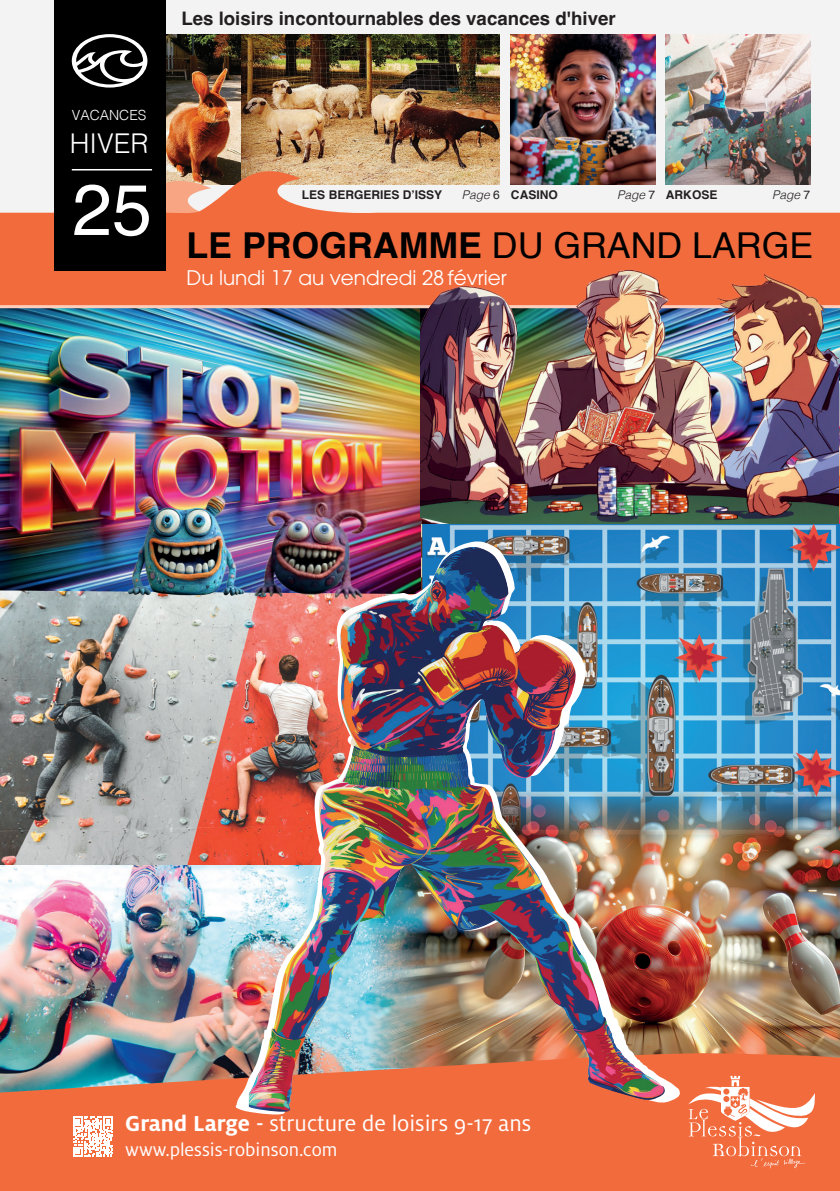
<style>
.page{position:relative;width:840px;height:1191px;background:#fff}
.page>*{position:absolute;margin:0;border:0;box-sizing:border-box;transform-origin:0 0}
.t1{font:71.8px "Helvetica";color:#fff}
.t2{font:35.6px "Helvetica";color:#000}
.t3{font:300 27.2px "Helvetica";color:#fff}
.t4{font:24px "Milo OT";color:#fff}
.t5{font:20px "ITC Avant Garde Pro";color:#fff}
.t6{font:20px "Milo OT";color:#fff}
.t7{font:700 18.6px "Helvetica";color:#231f20}
.t8{font:300 14px "Helvetica";color:#fff}
.t9{font:700 12px "Helvetica";color:#231f20}
.t10{font:italic 300 12px "Helvetica";color:#231f20}
.s1{font-weight:400;font-style:normal}
.s2{font-weight:700}
.s3{font-weight:500}
</style>
<div class="page">
<img style="left:0;top:864px;width:234px;height:189px">
<img style="left:0;top:594px;width:234px;height:270px">
<div style="left:0;top:0;width:839px;height:156px;background:#f3f3f3"></div>
<img style="left:166px;top:34px;width:333px;height:122px">
<img style="left:510px;top:34px;width:145px;height:122px">
<img style="left:665px;top:34px;width:144px;height:122px">
<img style="left:0;top:308px;width:420px;height:286px">
<svg style="left:0;top:156px;width:839px;height:149px;fill:#f26b3d"></svg>
<div style="left:54px;top:0;width:112px;height:270px;background:#000"></div>
<hr style="left:72px;top:169px;width:80px;height:1px;background:#fff">
<svg style="left:72px;top:34px;width:75px;height:54px"></svg>
<img style="left:679px;top:857px;width:160px;height:196px">
<img style="left:420px;top:243px;width:418px;height:298px">
<img style="left:102px;top:490px;width:165px;height:110px">
<svg style="left:0;top:1053px;width:839px;height:138px;background:#e26d46"></svg>
<svg style="left:687px;top:1075px;width:128px;height:93px"></svg>
<svg style="left:73px;top:1116px;width:40px;height:40px"></svg>
<img style="left:421px;top:524px;width:418px;height:333px">
<img style="left:234px;top:541px;width:445px;height:574px">
<img style="left:249px;top:547px;width:285px;height:565px">
<img style="left:232px;top:498px;width:155px;height:105px">
<p class="t8" style="left:72px;top:103px;width:76px">VACANCES</p>
<p class="t3" style="left:70px;top:120px;width:80px">HIVER</p>
<p class="t1" style="left:72px;top:154px;width:81px">25</p>
<p class="t7" style="left:181px;top:7px;width:435px">Les loisirs incontournables des vacances d'hiver</p>
<p class="t9" style="left:302px;top:187px;width:142px">LES BERGERIES D’ISSY</p>
<p class="t10" style="left:461px;top:184px;width:40px">Page <span class="s1">6</span></p>
<p class="t9" style="left:510px;top:187px;width:48px">CASINO</p>
<p class="t10" style="left:616px;top:184px;width:40px">Page <span class="s1">7</span></p>
<p class="t9" style="left:665px;top:187px;width:53px">ARKOSE</p>
<p class="t10" style="left:771px;top:184px;width:40px">Page <span class="s1">7</span></p>
<p class="t2" style="left:186px;top:218px;width:628px"><span class="s2">LE PROGRAMME</span> DU GRAND LARGE</p>
<p class="t5" style="left:186px;top:265px;width:322px">Du lundi 17 au vendredi 28 février</p>
<p class="t4" style="left:125px;top:1110px;width:407px"><span class="s2">Grand Large</span> <span class="s3">-</span> structure de loisirs 9-17 ans</p>
<p class="t6" style="left:125px;top:1139px;width:213px">www.plessis-robinson.com</p>
</div>
